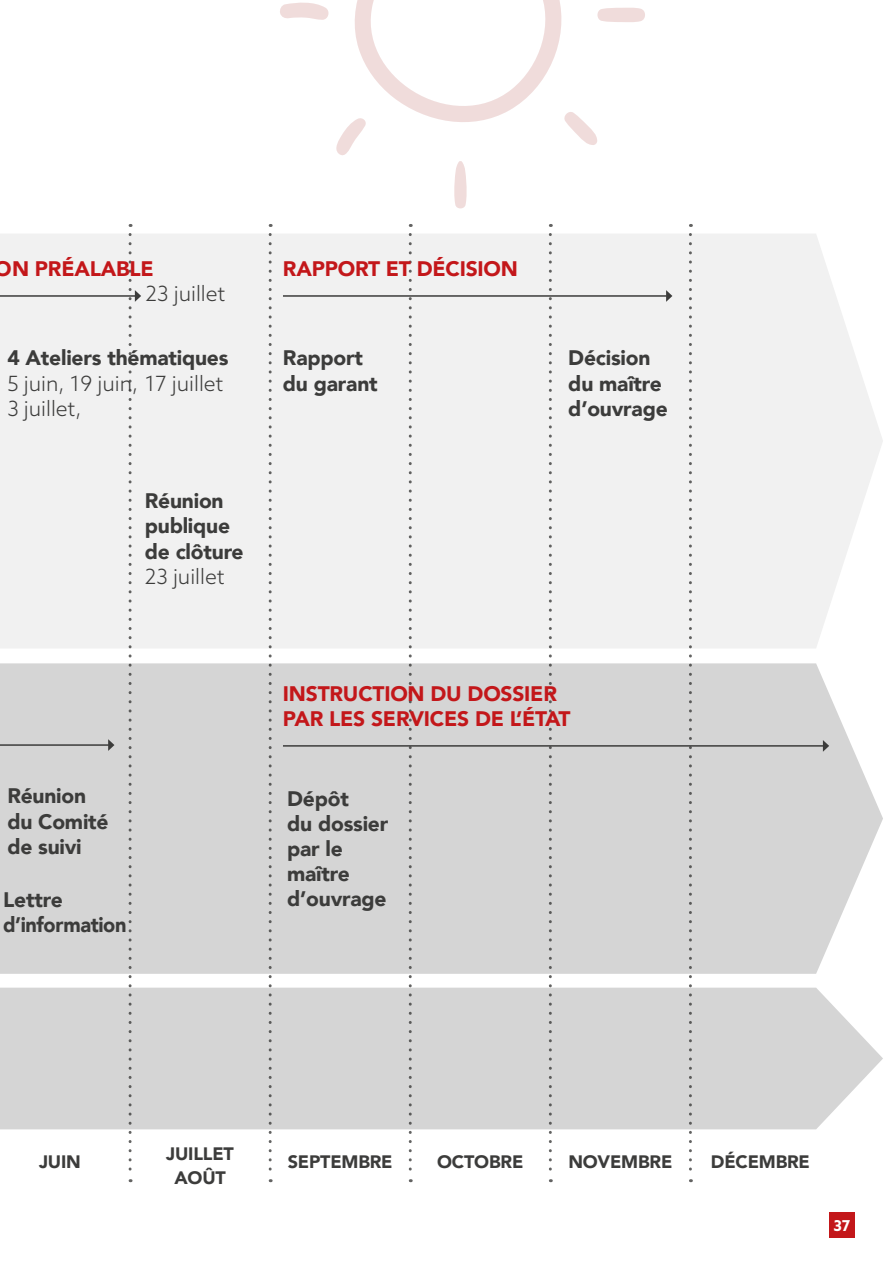
<style>
.page{position:relative;width:893px;height:1263px;background:#fff}
.page>*{position:absolute;margin:0;border:0;box-sizing:border-box;transform-origin:0 0}
.t1{font:900 21px/25.2px "Avenir";letter-spacing:-.01em;color:#3c3c3b}
.t2{font:900 21px/25.2px "Avenir";letter-spacing:-.01em;color:#c3171a}
.t3{font:300 21px/25.2px "Azo Sans";color:#3c3c3b}
.t4{font:900 18px/23.5px "Avenir";letter-spacing:-.01em;color:#3c3c3b;text-align:center}
.t5{font:700 15px "Azo Sans";color:#fff}
</style>
<div class="page">
<div style="left:0;top:234px;width:883px;height:414px;background:#f1f1f1"></div>
<div style="left:0;top:663px;width:883px;height:311px;background:#d5d5d5"></div>
<div style="left:0;top:988px;width:883px;height:141px;background:#d5d5d5"></div>
<svg style="left:280px;top:0;width:365px;height:209px"></svg>
<svg style="left:269px;top:234px;width:3px;height:948px"></svg>
<svg style="left:409px;top:234px;width:3px;height:948px"></svg>
<svg style="left:549px;top:234px;width:3px;height:948px"></svg>
<svg style="left:689px;top:234px;width:3px;height:948px"></svg>
<hr style="left:0;top:295px;width:136px;height:2px;background:#3c3c3b">
<svg style="left:129px;top:234px;width:12px;height:948px"></svg>
<hr style="left:0;top:744px;width:109px;height:2px;background:#3c3c3b">
<svg style="left:108px;top:739px;width:6px;height:12px"></svg>
<hr style="left:283px;top:295px;width:384px;height:2px;background:#3c3c3b">
<svg style="left:666px;top:290px;width:6px;height:12px"></svg>
<hr style="left:283px;top:745px;width:541px;height:2px;background:#3c3c3b">
<svg style="left:823px;top:740px;width:6px;height:12px"></svg>
<div style="left:829px;top:1212px;width:26px;height:25px;background:#c3171a"></div>
<p class="t2" style="left:-5px;top:255px;width:161px">ON PRÉALABLE</p>
<p class="t3" style="left:146px;top:280px;width:81px">23 juillet</p>
<p class="t1" style="left:7px;top:345px;width:223px">4 Ateliers thématiques</p>
<p class="t3" style="left:7px;top:370px;width:218px">5 juin, 19 juin, 17 juillet<br>3 juillet,</p>
<p class="t1" style="left:145px;top:488px;width:100px">Réunion publique de clôture</p>
<p class="t3" style="left:145px;top:563px;width:81px">23 juillet</p>
<p class="t1" style="left:7px;top:783px;width:103px">Réunion du Comité de suivi</p>
<p class="t1" style="left:3px;top:886px;width:125px">Lettre d’information</p>
<p class="t2" style="left:283px;top:255px;width:236px">RAPPORT ET DÉCISION</p>
<p class="t1" style="left:283px;top:345px;width:96px">Rapport du garant</p>
<p class="t1" style="left:568px;top:345px;width:101px">Décision du maître d’ouvrage</p>
<p class="t2" style="left:283px;top:681px;width:289px">INSTRUCTION DU DOSSIER<br>PAR LES SERVICES DE L’ÉTAT</p>
<p class="t1" style="left:287px;top:785px;width:103px">Dépôt<br>du dossier par le maître d’ouvrage</p>
<p class="t4" style="left:39px;top:1149px;width:43px">JUIN</p>
<p class="t4" style="left:166px;top:1142px;width:69px">JUILLET<br>AOÛT</p>
<p class="t4" style="left:288px;top:1149px;width:106px">SEPTEMBRE</p>
<p class="t4" style="left:437px;top:1149px;width:88px">OCTOBRE</p>
<p class="t4" style="left:568px;top:1149px;width:106px">NOVEMBRE</p>
<p class="t4" style="left:711px;top:1149px;width:101px">DÉCEMBRE</p>
<p class="t5" style="left:834px;top:1215px;width:18px">37</p>
</div>
